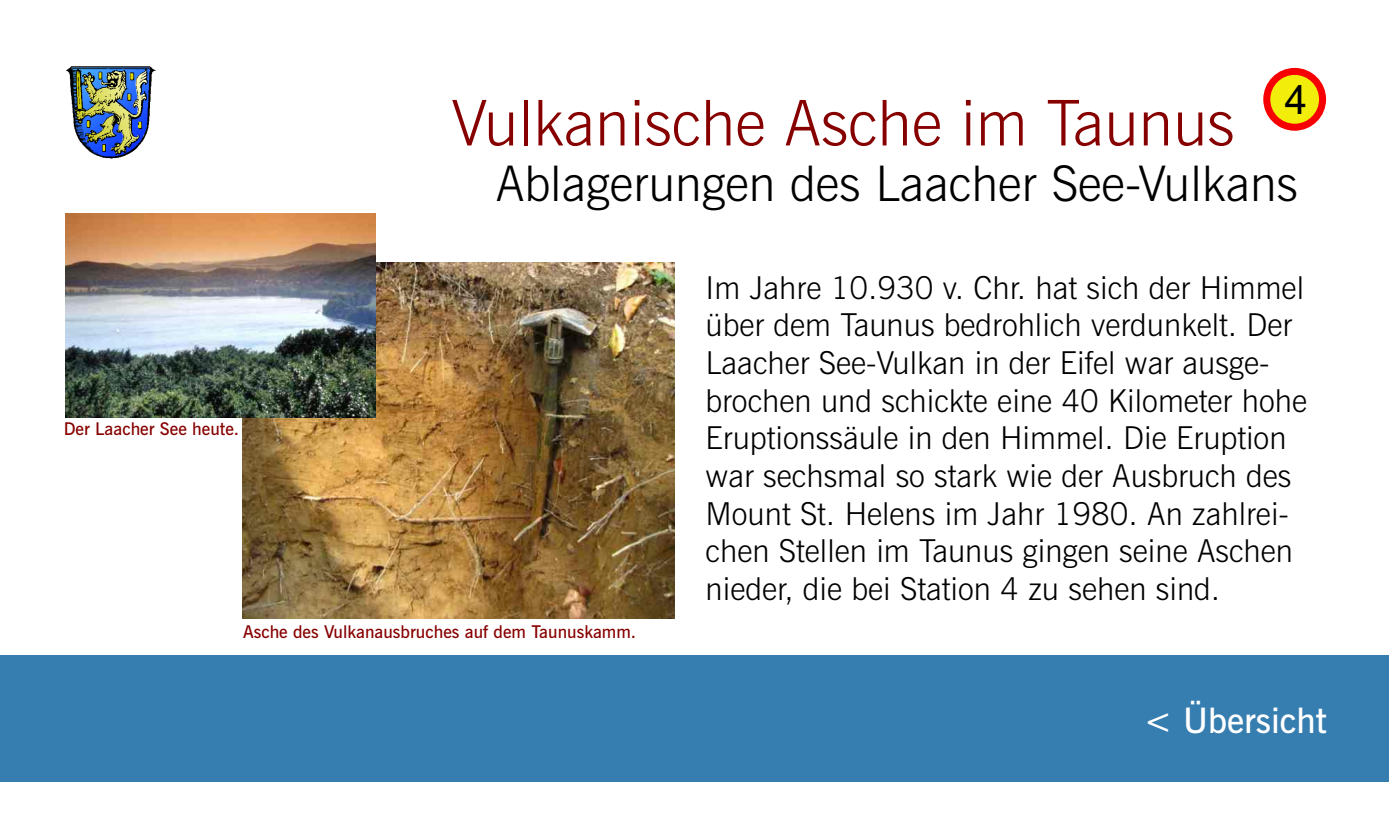
<style>
.page{position:relative;width:1389px;height:824px;background:#fff}
.page>*{position:absolute;margin:0;border:0;box-sizing:border-box;transform-origin:0 0}
.t1{font:300 63px "News Gothic BT";color:#870000}
.t2{font:300 49px "News Gothic BT";color:#000}
.t3{font:40.43px "Arial";color:#000}
.t4{font:600 35px "News Gothic BT";color:#fff}
.t5{font:300 31.5px/37.6px "News Gothic BT";color:#000}
.t6{font:600 17.5px "News Gothic BT";color:#870000}
</style>
<div class="page">
<div style="left:0;top:655px;width:1389px;height:126px;background:#367db0"></div>
<svg style="left:1263px;top:68px;width:63px;height:63px;background:#f4910a"></svg>
<img style="left:242px;top:263px;width:433px;height:355px">
<img style="left:65px;top:213px;width:310px;height:204px">
<img style="left:66px;top:66px;width:90px;height:92px">
<p class="t6" style="left:64px;top:422px;width:177px">Der Laacher See heute.</p>
<p class="t3" style="left:1285px;top:84px;width:24px">4</p>
<h1 class="t1" style="left:452px;top:97px;width:784px">Vulkanische Asche im Taunus</h1>
<h2 class="t2" style="left:496px;top:164px;width:804px">Ablagerungen des Laacher See-Vulkans</h2>
<p class="t5" style="left:706px;top:271px;width:603px">Im Jahre 10.930 v. Chr. hat sich der Himmel über dem Taunus bedrohlich verdunkelt. Der Laacher See-Vulkan in der Eifel war ausge&shy;brochen und schickte eine 40 Kilometer hohe Eruptionssäule in den Himmel. Die Eruption war sechsmal so stark wie der Ausbruch des Mount St. Helens im Jahr 1980. An zahlrei&shy;chen Stellen im Taunus gingen seine Aschen nieder, die bei Station 4 zu sehen sind.</p>
<p class="t6" style="left:243px;top:624px;width:395px">Asche des Vulkanausbruches auf dem Taunuskamm.</p>
<p class="t4" style="left:1143px;top:705px;width:185px">&lt; Übersicht</p>
</div>
